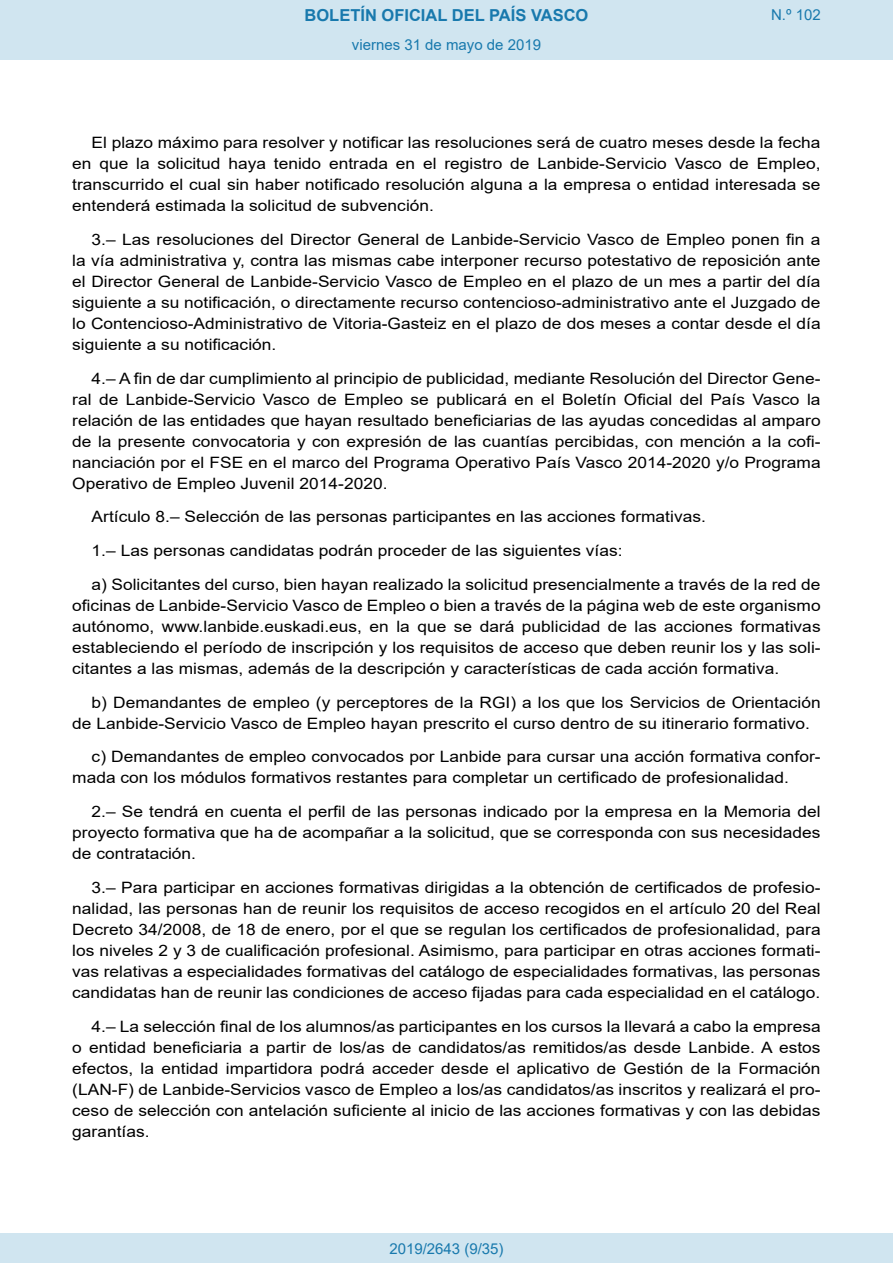
<style>
.page{position:relative;width:893px;height:1263px;background:#fff}
.page>*{position:absolute;margin:0;border:0;box-sizing:border-box;transform-origin:0 0}
.t1{font:700 16.5px "Arial";color:#1879ad}
.BOPVDetalle{font:15.6px/21px "Arial";color:#000;text-align:justify;scale:1.11 1}
.Paginacion_Centro{font:15px "Arial";color:#1879ad}
</style>
<div class="page">
<div style="left:0;top:0;width:893px;height:60px;background:#d0e5f0"></div>
<div style="left:0;top:1233px;width:893px;height:30px;background:#d0e5f0"></div>
<p class="t1" style="left:305px;top:3px;width:285px">BOLETÍN OFICIAL DEL PAÍS VASCO</p>
<p class="Paginacion_Centro" style="left:352px;top:35px;width:191px">viernes 31 de mayo de 2019</p>
<p class="Paginacion_Centro" style="left:771px;top:5px;width:51px">N.º 102</p>
<p class="BOPVDetalle" style="left:72px;top:132px;width:676px;text-indent:19px">El plazo máximo para resolver y notificar las resoluciones será de cuatro meses desde la fecha en que la solicitud haya tenido entrada en el registro de Lanbide-Servicio Vasco de Empleo, transcurrido el cual sin haber notificado resolución alguna a la empresa o entidad interesada se entenderá estimada la solicitud de subvención.</p>
<p class="BOPVDetalle" style="left:72px;top:229px;width:676px;text-indent:19px">3.– Las resoluciones del Director General de Lanbide-Servicio Vasco de Empleo ponen fin a la vía administrativa y, contra las mismas cabe interponer recurso potestativo de reposición ante el Director General de Lanbide-Servicio Vasco de Empleo en el plazo de un mes a partir del día siguiente a su notificación, o directamente recurso contencioso-administrativo ante el Juzgado de lo Contencioso-Administrativo de Vitoria-Gasteiz en el plazo de dos meses a contar desde el día siguiente a su notificación.</p>
<p class="BOPVDetalle" style="left:72px;top:368px;width:676px;text-indent:19px">4.– A fin de dar cumplimiento al principio de publicidad, mediante Resolución del Director Gene&shy;ral de Lanbide-Servicio Vasco de Empleo se publicará en el Boletín Oficial del País Vasco la relación de las entidades que hayan resultado beneficiarias de las ayudas concedidas al amparo de la presente convocatoria y con expresión de las cuantías percibidas, con mención a la cofi&shy;nanciación por el FSE en el marco del Programa Operativo País Vasco 2014-2020 y/o Programa Operativo de Empleo Juvenil 2014-2020.</p>
<p class="BOPVDetalle" style="left:92px;top:506px;width:555px">Artículo 8.– Selección de las personas participantes en las acciones formativas.</p>
<p class="BOPVDetalle" style="left:92px;top:540px;width:480px">1.– Las personas candidatas podrán proceder de las siguientes vías:</p>
<p class="BOPVDetalle" style="left:72px;top:574px;width:676px;text-indent:19px">a) Solicitantes del curso, bien hayan realizado la solicitud presencialmente a través de la red de oficinas de Lanbide-Servicio Vasco de Empleo o bien a través de la página web de este organismo autónomo, www.lanbide.euskadi.eus, en la que se dará publicidad de las acciones formativas estableciendo el período de inscripción y los requisitos de acceso que deben reunir los y las soli&shy;citantes a las mismas, además de la descripción y características de cada acción formativa.</p>
<p class="BOPVDetalle" style="left:72px;top:692px;width:676px;text-indent:19px">b) Demandantes de empleo (y perceptores de la RGI) a los que los Servicios de Orientación de Lanbide-Servicio Vasco de Empleo hayan prescrito el curso dentro de su itinerario formativo.</p>
<p class="BOPVDetalle" style="left:72px;top:746px;width:676px;text-indent:19px">c) Demandantes de empleo convocados por Lanbide para cursar una acción formativa confor&shy;mada con los módulos formativos restantes para completar un certificado de profesionalidad.</p>
<p class="BOPVDetalle" style="left:72px;top:801px;width:676px;text-indent:19px">2.– Se tendrá en cuenta el perfil de las personas indicado por la empresa en la Memoria del proyecto formativa que ha de acompañar a la solicitud, que se corresponda con sus necesidades de contratación.</p>
<p class="BOPVDetalle" style="left:72px;top:877px;width:676px;text-indent:19px">3.– Para participar en acciones formativas dirigidas a la obtención de certificados de profesio&shy;nalidad, las personas han de reunir los requisitos de acceso recogidos en el artículo 20 del Real Decreto 34/2008, de 18 de enero, por el que se regulan los certificados de profesionalidad, para los niveles 2 y 3 de cualificación profesional. Asimismo, para participar en otras acciones formati&shy;vas relativas a especialidades formativas del catálogo de especialidades formativas, las personas candidatas han de reunir las condiciones de acceso fijadas para cada especialidad en el catálogo.</p>
<p class="BOPVDetalle" style="left:72px;top:1016px;width:676px;text-indent:19px">4.– La selección final de los alumnos/as participantes en los cursos la llevará a cabo la empresa o entidad beneficiaria a partir de los/as de candidatos/as remitidos/as desde Lanbide. A estos efectos, la entidad impartidora podrá acceder desde el aplicativo de Gestión de la Formación (LAN-F) de Lanbide-Servicios vasco de Empleo a los/as candidatos/as inscritos y realizará el pro&shy;ceso de selección con antelación suficiente al inicio de las acciones formativas y con las debidas garantías.</p>
<p class="Paginacion_Centro" style="left:389px;top:1238px;width:116px">2019/2643 (9/35)</p>
</div>
